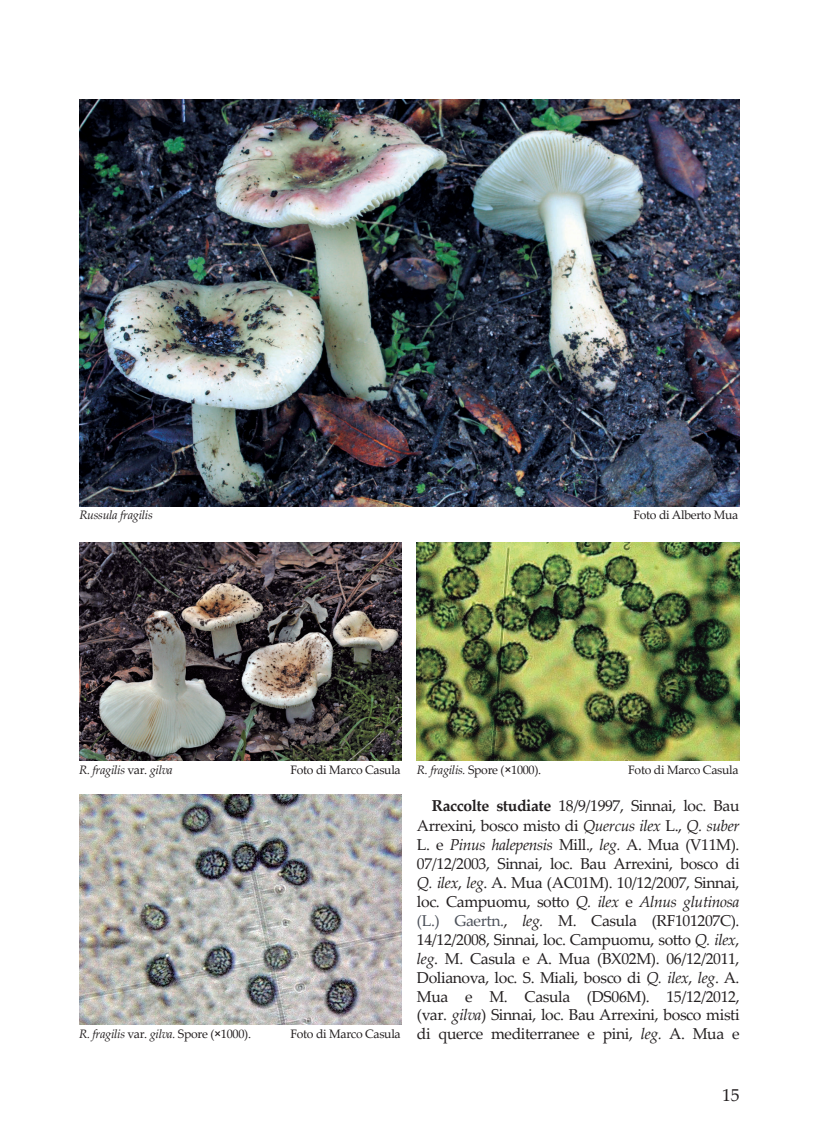
<style>
.page{position:relative;width:819px;height:1141px;background:#fff}
.page>*{position:absolute;margin:0;border:0;box-sizing:border-box;transform-origin:0 0}
.t1{font:17.5px "Palatino Linotype";color:#231f20}
.t2{font:15.75px/18.9px "Palatino Linotype";letter-spacing:-.025em;color:#231f20;text-align:justify}
.t3{font:12.25px "Palatino Linotype";letter-spacing:-.025em;color:#231f20}
.t4{font:italic 12.25px "Palatino Linotype";letter-spacing:-.025em;color:#231f20}
.s1{font-style:normal}
.s2{font-style:italic}
.s3{font-family:"Arial"}
.s4{font-family:"Arial";font-style:normal}
.s5{font-weight:700}
.s6{color:#4b5059}
</style>
<div class="page">
<img style="left:79px;top:100px;width:660px;height:406px">
<img style="left:417px;top:542px;width:322px;height:219px">
<img style="left:79px;top:795px;width:323px;height:229px">
<img style="left:79px;top:542px;width:323px;height:219px">
<p class="t4" style="left:79px;top:506px;width:75px">Russula fragilis</p>
<p class="t3" style="left:633px;top:506px;width:106px">Foto di Alberto Mua</p>
<p class="t4" style="left:79px;top:762px;width:95px">R. fragilis <span class="s1">var.</span> gilva</p>
<p class="t3" style="left:290px;top:762px;width:112px">Foto di Marco Casula</p>
<p class="t3" style="left:417px;top:762px;width:126px"><span class="s2">R. fragilis.</span> Spore (<span class="s3">×</span>1000).</p>
<p class="t3" style="left:628px;top:762px;width:112px">Foto di Marco Casula</p>
<p class="t4" style="left:79px;top:1025px;width:173px">R. fragilis <span class="s1">var.</span> gilva. <span class="s1">Spore (</span><span class="s4">×</span><span class="s1">1000).</span></p>
<p class="t3" style="left:290px;top:1025px;width:112px">Foto di Marco Casula</p>
<p class="t2" style="left:417px;top:796px;width:324px;text-indent:15px"><span class="s5">Raccolte studiate</span> 18/9/1997, Sinnai, loc. Bau Arrexini, bosco misto di <span class="s2">Quercus ilex</span> L., <span class="s2">Q. suber </span>L. e <span class="s2">Pinus halepensis</span> Mill., <span class="s2">leg.</span> A. Mua (V11M).<br>07/12/2003, Sinnai, loc. Bau Arrexini, bosco di <span class="s2">Q. ilex</span>, <span class="s2">leg</span>. A. Mua (AC01M). 10/12/2007, Sinnai, loc. Campuomu, sotto <span class="s2">Q. ilex</span> e <span class="s2">Alnus glutinosa </span><span class="s6">(L.) Gaertn.</span>, <span class="s2">leg.</span> M. Casula (RF101207C).<br>14/12/2008, Sinnai, loc. Campuomu, sotto <span class="s2">Q. ilex</span>, <span class="s2">leg</span>. M. Casula e A. Mua (BX02M). 06/12/2011, Dolianova, loc. S. Miali, bosco di <span class="s2">Q. ilex</span>, <span class="s2">leg</span>. A.<br>Mua e M. Casula (DS06M). 15/12/2012, (var. <span class="s2">gilva</span>) Sinnai, loc. Bau Arrexini, bosco misti di querce mediterranee e pini, <span class="s2">leg.</span> A. Mua e</p>
<p class="t1" style="left:722px;top:1083px;width:19px">15</p>
</div>
